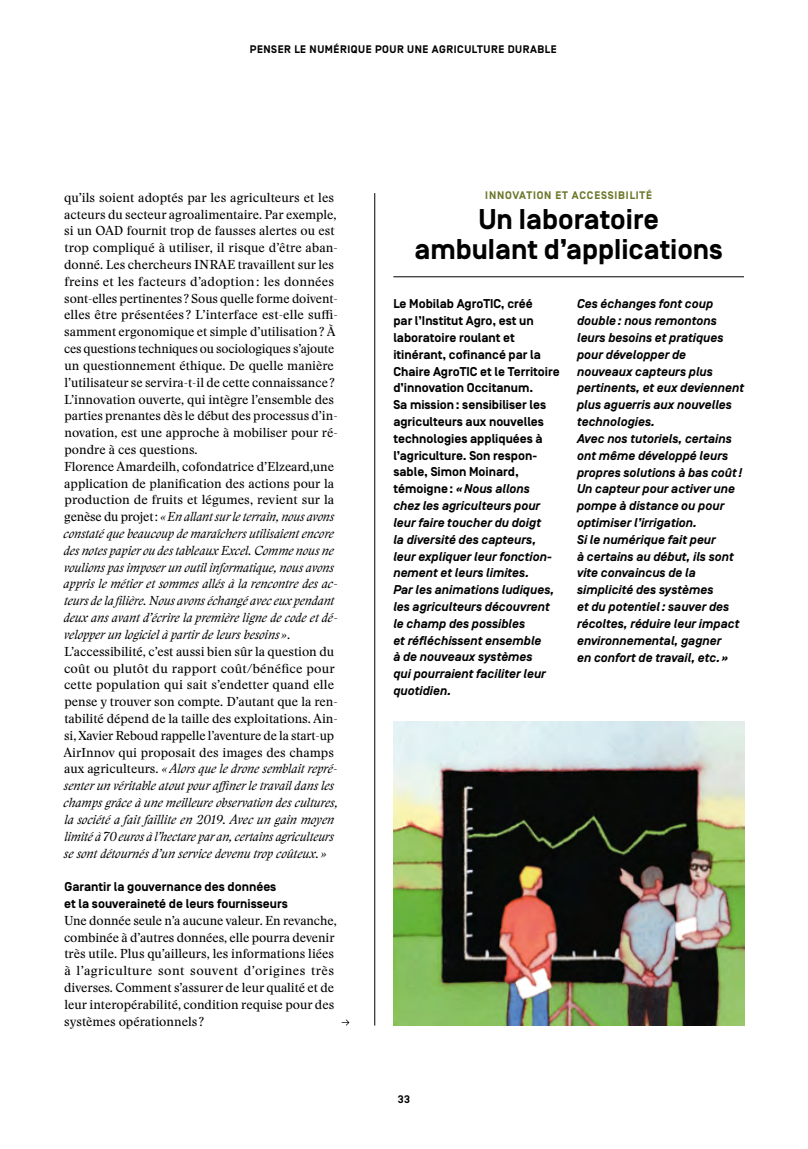
<style>
.page{position:relative;width:808px;height:1149px;background:#fff}
.page>*{position:absolute;margin:0;border:0;box-sizing:border-box;transform-origin:0 0}
.t1{font:700 28.5px/30px "Simplon Norm";color:#000;text-align:center}
.t2{font:12.75px/16.8px "Stanley";color:#000}
.t3{font:italic 700 12.75px/16.8px "Simplon Norm";color:#000}
.t4{font:700 12.75px/16.8px "Simplon Norm";color:#000}
.t5{font:700 10.95px "Simplon Norm";letter-spacing:.05em;color:#000}
.t6{font:700 10.95px "Simplon Norm";letter-spacing:.075em;color:#6c772a}
.s1{font-style:italic}
.s2{font-style:normal}
</style>
<div class="page">
<hr style="left:374px;top:193px;width:1px;height:832px;background:#000">
<hr style="left:393px;top:276px;width:351px;height:1px;background:#000">
<svg style="left:342px;top:1019px;width:7px;height:6px"></svg>
<img style="left:393px;top:721px;width:351px;height:304px">
<p class="t5" style="left:250px;top:44px;width:308px">PENSER LE NUMÉRIQUE POUR UNE AGRICULTURE DURABLE</p>
<p class="t2" style="left:63px;top:189px;width:276px">qu’ils soient adoptés par les agriculteurs et les acteurs du secteur agroalimentaire. Par exemple, si un OAD fournit trop de fausses alertes ou est trop compliqué à utiliser, il risque d’être aban&shy;donné. Les chercheurs INRAE travaillent sur les freins et les facteurs d’adoption : les données sont-elles pertinentes ? Sous quelle forme doivent&shy;elles être présentées ? L’interface est-elle suffi&shy;samment ergonomique et simple d’utilisation ? À ces questions techniques ou sociologiques s’ajoute un questionnement éthique. De quelle manière l’utilisateur se servira-t-il de cette connaissance ?<br>L’innovation ouverte, qui intègre l’ensemble des parties prenantes dès le début des processus d’in&shy;novation, est une approche à mobiliser pour ré&shy;pondre à ces questions.<br>Florence Amardeilh, cofondatrice d’Elzeard,une application de planification des actions pour la production de fruits et légumes, revient sur la genèse du projet : <span class="s1">« En allant sur le terrain, nous avons constaté que beaucoup de maraîchers utilisaient encore des notes papier ou des tableaux Excel. Comme nous ne voulions pas imposer un outil informatique, nous avons appris le métier et sommes allés à la rencontre des ac&shy;teurs de la filière. Nous avons échangé avec eux pendant deux ans avant d’écrire la première ligne de code et dé&shy;velopper un logiciel à partir de leurs besoins »</span>.<br>L’accessibilité, c’est aussi bien sûr la question du coût ou plutôt du rapport coût/bénéfice pour cette population qui sait s’endetter quand elle pense y trouver son compte. D’autant que la ren&shy;tabilité dépend de la taille des exploitations. Ain&shy;si, Xavier Reboud rappelle l’aventure de la start-up AirInnov qui proposait des images des champs aux agriculteurs. <span class="s1">« Alors que le drone semblait repré&shy;senter un véritable atout pour affiner le travail dans les champs grâce à une meilleure observation des cultures, la société a fait faillite en 2 019. Avec un gain moyen limité à 70 euros à l’hectare par an, certains agriculteurs se sont détournés d’un service devenu trop coûteux. »</span></p>
<p class="t4" style="left:64px;top:878px;width:225px">Garantir la gouvernance des données et la souveraineté de leurs fournisseurs</p>
<p class="t2" style="left:64px;top:911px;width:274px">Une donnée seule n’a aucune valeur. En revanche, combinée à d’autres données, elle pourra devenir très utile. Plus qu’ailleurs, les informations liées à l’agriculture sont souvent d’origines très diverses. Comment s’assurer de leur qualité et de leur interopérabilité, condition requise pour des systèmes opérationnels ?</p>
<p class="t6" style="left:485px;top:189px;width:168px">INNOVATION ET ACCESSIBILITÉ</p>
<h1 class="t1" style="left:414px;top:206px;width:310px">Un laboratoire ambulant d’applications</h1>
<p class="t3" style="left:393px;top:296px;width:168px"><span class="s2">Le Mobilab AgroTIC, créé<br>par l’Institut Agro, est un laboratoire roulant et itinérant, cofinancé par la<br>Chaire AgroTIC et le Territoire d’innovation Occitanum.<br>Sa mission: sensibiliser les agriculteurs aux nouvelles technologies appliquées à l’agriculture. Son respon&shy;sable, Simon Moinard, témoigne:</span> «Nous allons chez les agriculteurs pour leur faire toucher du doigt<br>la diversité des capteurs, leur expliquer leur fonction&shy;nement et leurs limites.<br>Par les animations ludiques, les agriculteurs découvrent le champ des possibles<br>et réfléchissent ensemble<br>à de nouveaux systèmes<br>qui pourraient faciliter leur quotidien.</p>
<p class="t3" style="left:577px;top:296px;width:168px">Ces échanges font coup double: nous remontons leurs besoins et pratiques pour développer de nouveaux capteurs plus pertinents, et eux deviennent plus aguerris aux nouvelles technologies.<br>Avec nos tutoriels, certains ont même développé leurs propres solutions à bas coût!<br>Un capteur pour activer une pompe à distance ou pour optimiser l’irrigation.<br>Si le numérique fait peur<br>à certains au début, ils sont vite convaincus de la simplicité des systèmes<br>et du potentiel: sauver des récoltes, réduire leur impact environnemental, gagner<br>en confort de travail, etc. »</p>
<p class="t5" style="left:398px;top:1093px;width:14px">33</p>
</div>
